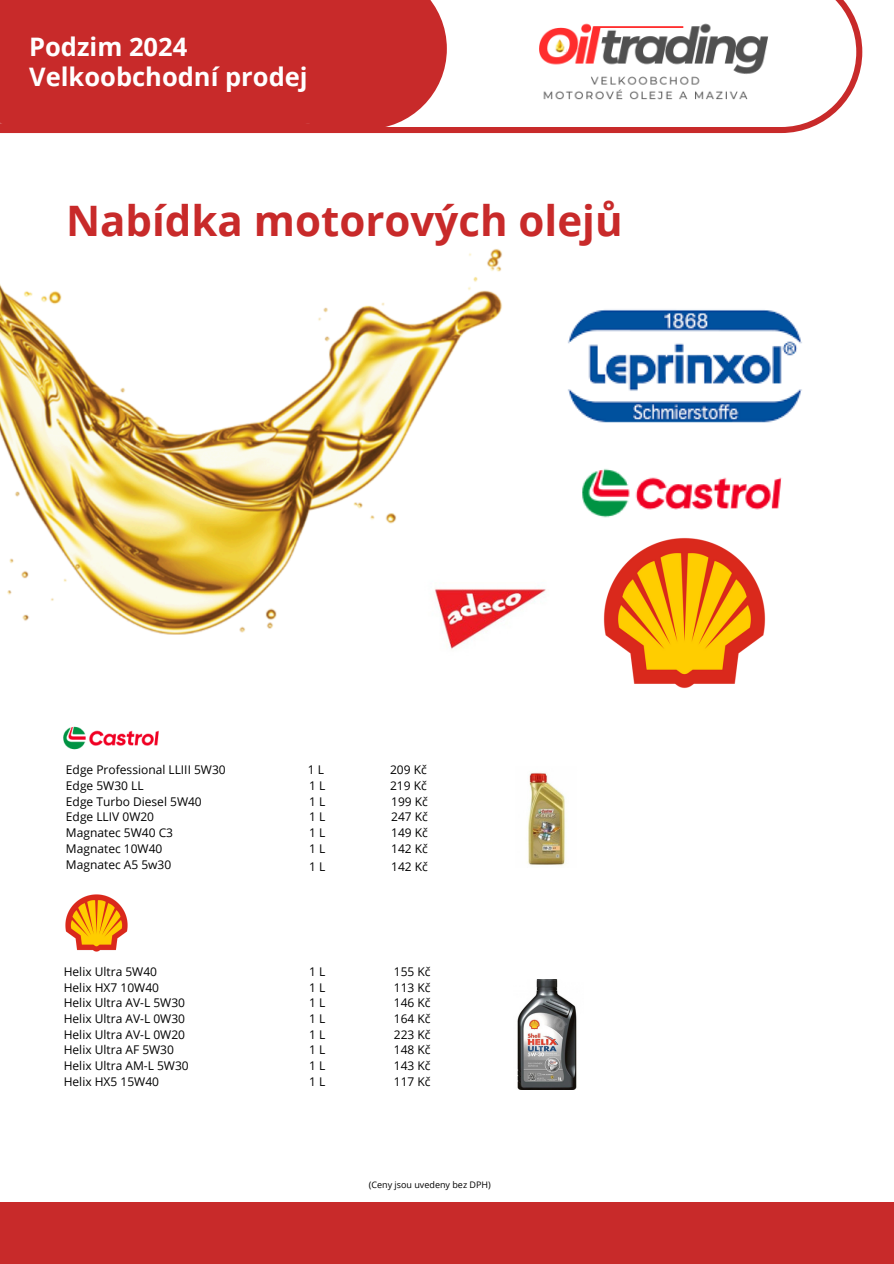
<style>
.page{position:relative;width:894px;height:1264px;background:#fff}
.page>*{position:absolute;margin:0;border:0;box-sizing:border-box;transform-origin:0 0}
.t1{font:700 42px "Open Sans";color:#c82a2a}
.t2{font:700 25.5px "Open Sans";color:#fff}
.t3{font:12px "Open Sans";color:#000}
.t4{font:9px "Open Sans";color:#000}
</style>
<div class="page">
<svg style="left:0;top:0;width:861px;height:133px"></svg>
<div style="left:0;top:0;width:444px;height:129px;background:#c82a2a"></div>
<img style="left:515px;top:0;width:269px;height:132px">
<div style="left:0;top:1201px;width:893px;height:62px;background:#c82a2a"></div>
<img style="left:0;top:249px;width:502px;height:385px">
<img style="left:568px;top:309px;width:234px;height:114px">
<img style="left:603px;top:537px;width:162px;height:151px">
<img style="left:417px;top:574px;width:129px;height:75px">
<img style="left:582px;top:468px;width:200px;height:50px">
<img style="left:63px;top:726px;width:96px;height:24px">
<img style="left:528px;top:772px;width:37px;height:94px">
<img style="left:66px;top:894px;width:62px;height:57px">
<img style="left:517px;top:979px;width:60px;height:110px">
<p class="t2" style="left:29px;top:29px;width:159px">Podzim 2024</p>
<p class="t2" style="left:29px;top:59px;width:280px">Velkoobchodní prodej</p>
<h4 class="t1" style="left:66px;top:191px;width:558px">Nabídka motorových olejů</h4>
<h3 class="t3" style="left:66px;top:761px;width:161px">Edge Professional LLIII 5W30</h3>
<h4 class="t3" style="left:66px;top:776px;width:79px">Edge 5W30 LL</h4>
<h4 class="t3" style="left:66px;top:792px;width:137px">Edge Turbo Diesel 5W40</h4>
<h3 class="t3" style="left:66px;top:808px;width:90px">Edge LLIV 0W20</h3>
<h3 class="t3" style="left:66px;top:824px;width:109px">Magnatec 5W40 C3</h3>
<h4 class="t3" style="left:66px;top:840px;width:98px">Magnatec 10W40</h4>
<h4 class="t3" style="left:308px;top:761px;width:18px">1 L</h4>
<h4 class="t3" style="left:309px;top:777px;width:18px">1 L</h4>
<h3 class="t3" style="left:309px;top:792px;width:18px">1 L</h3>
<h4 class="t3" style="left:309px;top:808px;width:18px">1 L</h4>
<h4 class="t3" style="left:309px;top:824px;width:18px">1 L</h4>
<h3 class="t3" style="left:309px;top:840px;width:18px">1 L</h3>
<h4 class="t3" style="left:390px;top:761px;width:38px">209 Kč</h4>
<h3 class="t3" style="left:390px;top:776px;width:38px">219 Kč</h3>
<h4 class="t3" style="left:391px;top:792px;width:38px">199 Kč</h4>
<h4 class="t3" style="left:391px;top:808px;width:38px">247 Kč</h4>
<h4 class="t3" style="left:391px;top:824px;width:38px">149 Kč</h4>
<h4 class="t3" style="left:391px;top:840px;width:38px">142 Kč</h4>
<h3 class="t3" style="left:66px;top:856px;width:107px">Magnatec A5 5w30</h3>
<h4 class="t3" style="left:309px;top:858px;width:18px">1 L</h4>
<p class="t3" style="left:391px;top:858px;width:38px">142 Kč</p>
<p class="t3" style="left:64px;top:963px;width:95px">Helix Ultra 5W40</p>
<h4 class="t3" style="left:64px;top:979px;width:97px">Helix HX7 10W40</h4>
<h3 class="t3" style="left:64px;top:994px;width:123px">Helix Ultra AV-L 5W30</h3>
<h4 class="t3" style="left:64px;top:1009px;width:123px">Helix Ultra AV-L 0W30</h4>
<h4 class="t3" style="left:64px;top:1025px;width:123px">Helix Ultra AV-L 0W20</h4>
<h4 class="t3" style="left:64px;top:1041px;width:112px">Helix Ultra AF 5W30</h4>
<h4 class="t3" style="left:309px;top:963px;width:18px">1 L</h4>
<h3 class="t3" style="left:309px;top:979px;width:18px">1 L</h3>
<h4 class="t3" style="left:309px;top:994px;width:18px">1 L</h4>
<h4 class="t3" style="left:309px;top:1009px;width:18px">1 L</h4>
<h3 class="t3" style="left:309px;top:1025px;width:18px">1 L</h3>
<h4 class="t3" style="left:309px;top:1041px;width:18px">1 L</h4>
<h3 class="t3" style="left:394px;top:963px;width:38px">155 Kč</h3>
<h4 class="t3" style="left:394px;top:979px;width:38px">113 Kč</h4>
<h4 class="t3" style="left:394px;top:994px;width:38px">146 Kč</h4>
<h3 class="t3" style="left:394px;top:1009px;width:38px">164 Kč</h3>
<h4 class="t3" style="left:394px;top:1025px;width:38px">223 Kč</h4>
<h3 class="t3" style="left:394px;top:1041px;width:38px">148 Kč</h3>
<h4 class="t3" style="left:394px;top:1057px;width:38px">143 Kč</h4>
<h4 class="t3" style="left:64px;top:1057px;width:126px">Helix Ultra AM-L 5W30</h4>
<h4 class="t3" style="left:309px;top:1057px;width:18px">1 L</h4>
<h3 class="t3" style="left:309px;top:1073px;width:18px">1 L</h3>
<h3 class="t3" style="left:64px;top:1073px;width:97px">Helix HX5 15W40</h3>
<h4 class="t3" style="left:394px;top:1073px;width:38px">117 Kč</h4>
<h4 class="t4" style="left:368px;top:1178px;width:123px">(Ceny jsou uvedeny bez DPH)</h4>
</div>
